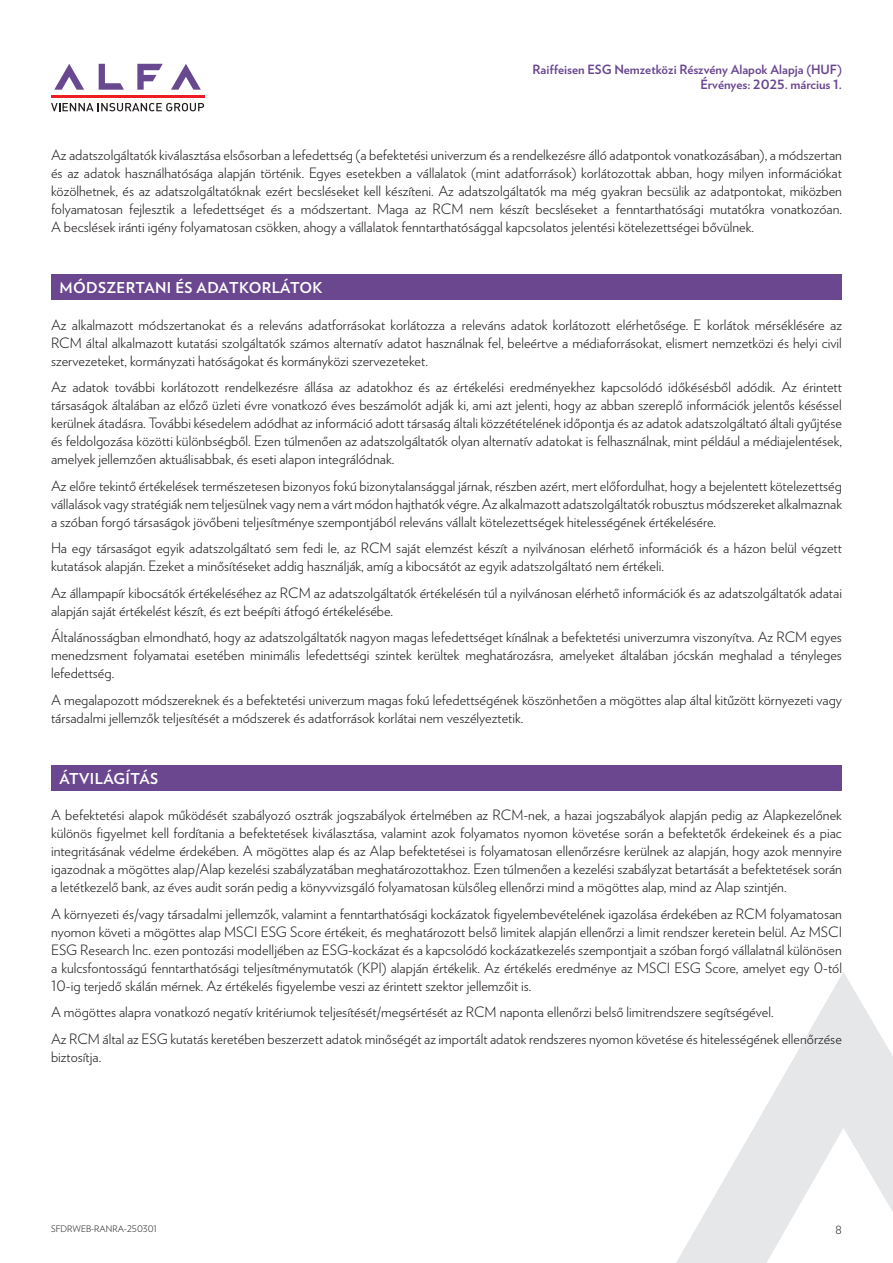
<style>
.page{position:relative;width:893px;height:1263px;background:#fff}
.page>*{position:absolute;margin:0;border:0;box-sizing:border-box;transform-origin:0 0}
.t1{font:700 15px "Verlag";letter-spacing:.025em;color:#fff}
.t2{font:300 14.25px/18px "Verlag";color:#231f20;text-align:justify}
.t3{font:700 12.75px/15px "Verlag";color:#6a478f;text-align:right}
.t4{font:300 11.25px "Verlag";color:#231f20}
.t5{font:300 9px "Verlag";color:#231f20}
</style>
<div class="page">
<svg style="left:171px;top:64px;width:30px;height:26px"></svg>
<svg style="left:137px;top:64px;width:26px;height:26px"></svg>
<svg style="left:99px;top:64px;width:25px;height:26px"></svg>
<svg style="left:54px;top:64px;width:30px;height:26px"></svg>
<hr style="left:51px;top:95px;width:153px;height:3px;background:#ee1d23">
<svg style="left:51px;top:103px;width:153px;height:8px"></svg>
<svg style="left:676px;top:972px;width:217px;height:291px"></svg>
<div style="left:51px;top:274px;width:791px;height:26px;background:#6a478f"></div>
<div style="left:51px;top:765px;width:791px;height:25px;background:#6a478f"></div>
<p class="t3" style="left:533px;top:61px;width:311px">Raiffeisen ESG Nemzetközi Részvény Alapok Alapja (HUF)<br>Érvényes: 2025. március 1.</p>
<p class="t2" style="left:51px;top:145px;width:792px">Az adatszolgáltatók kiválasztása elsősorban a lefedettség (a befektetési univerzum és a rendelkezésre álló adatpontok vonatkozásában), a módszertan és az adatok használhatósága alapján történik. Egyes esetekben a vállalatok (mint adatforrások) korlátozottak abban, hogy milyen információkat közölhetnek, és az adatszolgáltatóknak ezért becsléseket kell készíteni. Az adatszolgáltatók ma még gyakran becsülik az adatpontokat, miközben folyamatosan fejlesztik a lefedettséget és a módszertant. Maga az RCM nem készít becsléseket a fenntarthatósági mutatókra vonatkozóan.<br>A becslések iránti igény folyamatosan csökken, ahogy a vállalatok fenntarthatósággal kapcsolatos jelentési kötelezettségei bővülnek.</p>
<p class="t1" style="left:60px;top:276px;width:265px">MÓDSZERTANI ÉS ADATKORLÁTOK</p>
<p class="t2" style="left:51px;top:315px;width:792px">Az alkalmazott módszertanokat és a releváns adatforrásokat korlátozza a releváns adatok korlátozott elérhetősége. E korlátok mérséklésére az RCM által alkalmazott kutatási szolgáltatók számos alternatív adatot használnak fel, beleértve a médiaforrásokat, elismert nemzetközi és helyi civil szervezeteket, kormányzati hatóságokat és kormányközi szervezeteket.</p>
<p class="t2" style="left:51px;top:377px;width:792px">Az adatok további korlátozott rendelkezésre állása az adatokhoz és az értékelési eredményekhez kapcsolódó időkésésből adódik. Az érintett társaságok általában az előző üzleti évre vonatkozó éves beszámolót adják ki, ami azt jelenti, hogy az abban szereplő információk jelentős késéssel kerülnek átadásra. További késedelem adódhat az információ adott társaság általi közzétételének időpontja és az adatok adatszolgáltató általi gyűjtése és feldolgozása közötti különbségből. Ezen túlmenően az adatszolgáltatók olyan alternatív adatokat is felhasználnak, mint például a médiajelentések, amelyek jellemzően aktuálisabbak, és eseti alapon integrálódnak.</p>
<p class="t2" style="left:51px;top:476px;width:792px">Az előre tekintő értékelések természetesen bizonyos fokú bizonytalansággal járnak, részben azért, mert előfordulhat, hogy a bejelentett kötelezettség vállalások vagy stratégiák nem teljesülnek vagy nem a várt módon hajthatók végre. Az alkalmazott adatszolgáltatók robusztus módszereket alkalmaznak a szóban forgó társaságok jövőbeni teljesítménye szempontjából releváns vállalt kötelezettségek hitelességének értékelésére.</p>
<p class="t2" style="left:51px;top:538px;width:792px">Ha egy társaságot egyik adatszolgáltató sem fedi le, az RCM saját elemzést készít a nyilvánosan elérhető információk és a házon belül végzett kutatások alapján. Ezeket a minősítéseket addig használják, amíg a kibocsátót az egyik adatszolgáltató nem értékeli.</p>
<p class="t2" style="left:51px;top:583px;width:792px">Az állampapír kibocsátók értékeléséhez az RCM az adatszolgáltatók értékelésén túl a nyilvánosan elérhető információk és az adatszolgáltatók adatai alapján saját értékelést készít, és ezt beépíti átfogó értékelésébe.</p>
<p class="t2" style="left:51px;top:627px;width:792px">Általánosságban elmondható, hogy az adatszolgáltatók nagyon magas lefedettséget kínálnak a befektetési univerzumra viszonyítva. Az RCM egyes menedzsment folyamatai esetében minimális lefedettségi szintek kerültek meghatározásra, amelyeket általában jócskán meghalad a tényleges lefedettség.</p>
<p class="t2" style="left:51px;top:690px;width:792px">A megalapozott módszereknek és a befektetési univerzum magas fokú lefedettségének köszönhetően a mögöttes alap által kitűzött környezeti vagy társadalmi jellemzők teljesítését a módszerek és adatforrások korlátai nem veszélyeztetik.</p>
<p class="t1" style="left:60px;top:766px;width:100px">ÁTVILÁGÍTÁS</p>
<p class="t2" style="left:51px;top:805px;width:792px">A befektetési alapok működését szabályozó osztrák jogszabályok értelmében az RCM-nek, a hazai jogszabályok alapján pedig az Alapkezelőnek különös figyelmet kell fordítania a befektetések kiválasztása, valamint azok folyamatos nyomon követése során a befektetők érdekeinek és a piac integritásának védelme érdekében. A mögöttes alap és az Alap befektetései is folyamatosan ellenőrzésre kerülnek az alapján, hogy azok mennyire igazodnak a mögöttes alap/Alap kezelési szabályzatában meghatározottakhoz. Ezen túlmenően a kezelési szabályzat betartását a befektetések során a letétkezelő bank, az éves audit során pedig a könyvvizsgáló folyamatosan külsőleg ellenőrzi mind a mögöttes alap, mind az Alap szintjén.</p>
<p class="t2" style="left:51px;top:904px;width:792px">A környezeti és/vagy társadalmi jellemzők, valamint a fenntarthatósági kockázatok figyelembevételének igazolása érdekében az RCM folyamatosan nyomon követi a mögöttes alap MSCI ESG Score értékeit, és meghatározott belső limitek alapján ellenőrzi a limit rendszer keretein belül. Az MSCI ESG Research Inc. ezen pontozási modelljében az ESG-kockázat és a kapcsolódó kockázatkezelés szempontjait a szóban forgó vállalatnál különösen a kulcsfontosságú fenntarthatósági teljesítménymutatók (KPI) alapján értékelik. Az értékelés eredménye az MSCI ESG Score, amelyet egy 0-tól 10-ig terjedő skálán mérnek. Az értékelés figyelembe veszi az érintett szektor jellemzőit is.</p>
<p class="t2" style="left:51px;top:998px;width:792px;line-height:26.5px">A mögöttes alapra vonatkozó negatív kritériumok teljesítését/megsértését az RCM naponta ellenőrzi belső limitrendszere segítségével.<br>Az RCM által az ESG kutatás keretében beszerzett adatok minőségét az importált adatok rendszeres nyomon követése és hitelességének ellenőrzése</p>
<p class="t2" style="left:51px;top:1047px;width:52px">biztosítja.</p>
<p class="t5" style="left:51px;top:1222px;width:108px">SFDRWEB-RANRA-250301</p>
<p class="t4" style="left:836px;top:1221px;width:8px">8</p>
</div>
